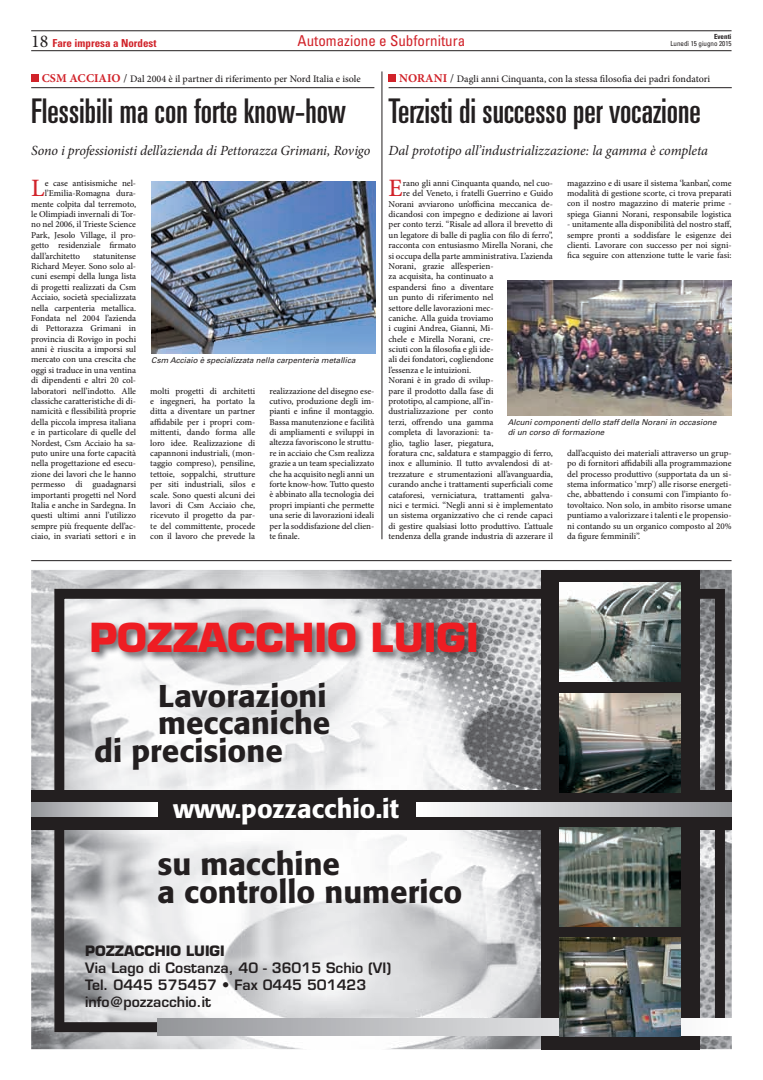
<style>
.page{position:relative;width:763px;height:1080px;background:#fff}
.page>*{position:absolute;margin:0;border:0;box-sizing:border-box;transform-origin:0 0}
.t1{font:700 39px "Eurostile";color:#ee1d23}
.t2{font:ultra-condensed 34px "Univers LT Std";color:#231f20}
.t3{font:500 31.2px/27.6px "Formata";color:#231f20}
.t4{font:500 26px "Formata";color:#fff}
.t5{font:500 25px "Minion Pro";color:#d1232a}
.t6{font:condensed 15px "Univers LT Std";color:#d1232a}
.t7{font:italic 14px "Minion Pro";letter-spacing:-.01em;color:#231f20}
.t8{font:600 14px/16.8px "Eurostile";color:#231f20}
.t9{font:700 14px "Eurostile";color:#231f20}
.t10{font:700 condensed 11px "Univers LT Std";color:#d1232a}
.t11{font:500 10px "Minion Pro";color:#231f20}
.t12{font:500 9px/10.4px "Minion Pro";letter-spacing:-.005em;color:#231f20;text-align:justify}
.t13{font:italic 8px/10.4px "Univers LT Std";color:#231f20}
.t14{font:condensed 7px "Univers LT Std";color:#231f20}
.t15{font:700 condensed 7px "Univers LT Std";color:#231f20}
.s1{font-family:"Minion Pro";font-weight:400;font-stretch:normal;font-size:18px;color:#231f20}
.s2{font-weight:700;font-size:12px;color:#d1232a}
.s3{font-weight:400;font-size:12px}
</style>
<div class="page">
<hr style="left:31px;top:560px;width:700px;height:1px;background:#231f20">
<hr style="left:31px;top:31px;width:700px;height:1px;background:#231f20">
<hr style="left:31px;top:51px;width:700px;height:1px;background:#231f20">
<hr style="left:382px;top:71px;width:1px;height:468px;background:#231f20">
<hr style="left:31px;top:87px;width:343px;height:1px;background:#231f20">
<div style="left:31px;top:74px;width:8px;height:8px;background:#d1232a"></div>
<hr style="left:388px;top:87px;width:343px;height:1px;background:#231f20">
<div style="left:388px;top:74px;width:8px;height:8px;background:#d1232a"></div>
<img style="left:507px;top:280px;width:224px;height:135px">
<img style="left:151px;top:181px;width:224px;height:172px">
<img style="left:31px;top:570px;width:700px;height:479px">
<svg style="left:54px;top:588px;width:670px;height:444px"></svg>
<div style="left:31px;top:789px;width:700px;height:40px;background:#231f20"></div>
<div style="left:540px;top:570px;width:159px;height:479px;background:#231f20"></div>
<img style="left:559px;top:582px;width:121px;height:100px">
<img style="left:559px;top:693px;width:121px;height:99px">
<img style="left:559px;top:827px;width:121px;height:99px">
<svg style="left:31px;top:802px;width:126px;height:14px;background:#c9cacd"></svg>
<svg style="left:416px;top:802px;width:315px;height:14px;background:#cbcbce"></svg>
<svg style="left:157px;top:1018px;width:574px;height:17px;background:#c1c2c5"></svg>
<img style="left:559px;top:937px;width:121px;height:99px">
<img style="left:89px;top:620px;width:397px;height:42px">
<p class="t10" style="left:31px;top:36px;width:127px"><span class="s1">18</span> Fare impresa a Nordest</p>
<p class="t15" style="left:714px;top:32px;width:19px">Eventi</p>
<h3 class="t6" style="left:297px;top:32px;width:169px">Automazione e Subfornitura</h3>
<p class="t14" style="left:670px;top:39px;width:63px">Lunedì 15 giugno 2015</p>
<p class="t11" style="left:42px;top:72px;width:320px"><span class="s2">CSM ACCIAIO</span> <span class="s3">/</span> Dal 2004 è il partner di riferimento per Nord Italia e isole</p>
<p class="t11" style="left:399px;top:72px;width:312px"><span class="s2">NORANI</span> <span class="s3">/</span> Dagli anni Cinquanta, con la stessa filosofia dei padri fondatori</p>
<h2 class="t2" style="left:31px;top:92px;width:316px">Flessibili ma con forte know-how</h2>
<h2 class="t2" style="left:388px;top:92px;width:314px">Terzisti di successo per vocazione</h2>
<h3 class="t7" style="left:31px;top:141px;width:340px">Sono i professionisti dell’azienda di Pettorazza Grimani, Rovigo</h3>
<h3 class="t7" style="left:388px;top:141px;width:321px">Dal prototipo all’industrializzazione: la gamma è completa</h3>
<h3 class="t5" style="left:31px;top:171px;width:15px">L</h3>
<p class="t12" style="left:45px;top:178px;width:93px">e case antisismiche nel-</p>
<p class="t12" style="left:45px;top:188px;width:93px">l’Emilia-Romagna dura-</p>
<p class="t12" style="left:31px;top:198px;width:106px">mente colpita dal terremoto,</p>
<p class="t12" style="left:31px;top:209px;width:106px">le Olimpiadi invernali di Tor-</p>
<p class="t12" style="left:31px;top:219px;width:106px">no nel 2006, il Trieste Science</p>
<p class="t12" style="left:31px;top:230px;width:106px">Park, Jesolo Village, il pro-</p>
<p class="t12" style="left:31px;top:240px;width:106px">getto residenziale firmato</p>
<p class="t12" style="left:31px;top:250px;width:50px">dall’architetto</p>
<p class="t12" style="left:31px;top:250px;width:106px;text-indent:62px">statunitense Richard Meyer. Sono solo al&shy;cuni esempi della lunga lista di progetti realizzati da Csm Acciaio, società specializzata nella carpenteria metallica.<br>Fondata nel 2004 l’azienda di Pettorazza Grimani in provincia di Rovigo in pochi anni è riuscita a imporsi sul mercato con una crescita che oggi si traduce in una ventina di dipendenti e altri 20 col&shy;laboratori nell’indotto. Alle classiche caratteristiche di di&shy;namicità e flessibilità proprie della piccola impresa italiana e in particolare di quelle del Nordest, Csm Acciaio ha sa&shy;puto unire una forte capacità nella progettazione ed esecu&shy;zione dei lavori che le hanno permesso di guadagnarsi importanti progetti nel Nord Italia e anche in Sardegna. In questi ultimi anni l’utilizzo sempre più frequente dell’ac&shy;ciaio, in svariati settori e in</p>
<p class="t13" style="left:151px;top:354px;width:206px">Csm Acciaio è specializzata nella carpenteria metallica</p>
<p class="t12" style="left:150px;top:385px;width:106px">molti progetti di architetti e ingegneri, ha portato la ditta a diventare un partner affidabile per i propri com&shy;mittenti, dando forma alle loro idee. Realizzazione di capannoni industriali, (mon&shy;taggio compreso), pensiline, tettoie, soppalchi, strutture per siti industriali, silos e scale. Sono questi alcuni dei lavori di Csm Acciaio che, ricevuto il progetto da par&shy;te del committente, procede con il lavoro che prevede la</p>
<p class="t12" style="left:269px;top:385px;width:106px">realizzazione del disegno ese&shy;cutivo, produzione degli im&shy;pianti e infine il montaggio.<br>Bassa manutenzione e facilità di ampliamenti e sviluppi in altezza favoriscono le struttu&shy;re in acciaio che Csm realizza grazie a un team specializzato che ha acquisito negli anni un forte know-how. Tutto questo è abbinato alla tecnologia dei propri impianti che permette una serie di lavorazioni ideali per la soddisfazione del clien&shy;te finale.</p>
<p class="t12" style="left:567px;top:178px;width:166px">magazzino e di usare il sistema ‘kanban’, come modalità di gestione scorte, ci trova preparati con il nostro magazzino di materie prime - spiega Gianni Norani, responsabile logistica</p>
<p class="t12" style="left:567px;top:219px;width:166px">- unitamente alla disponibilità del nostro staff, sempre pronti a soddisfare le esigenze dei clienti. Lavorare con successo per noi signi&shy;fica seguire con attenzione tutte le varie fasi:</p>
<h3 class="t5" style="left:388px;top:171px;width:16px">E</h3>
<p class="t12" style="left:403px;top:178px;width:152px">rano gli anni Cinquanta quando, nel cuo-</p>
<p class="t12" style="left:403px;top:188px;width:152px">re del Veneto, i fratelli Guerrino e Guido</p>
<p class="t12" style="left:388px;top:198px;width:166px">Norani avviarono un’officina meccanica de-</p>
<p class="t12" style="left:388px;top:209px;width:166px">dicandosi con impegno e dedizione ai lavori</p>
<p class="t12" style="left:388px;top:219px;width:166px">per conto terzi. “Risale ad allora il brevetto di</p>
<p class="t12" style="left:388px;top:230px;width:166px">un legatore di balle di paglia con filo di ferro”,</p>
<p class="t12" style="left:388px;top:240px;width:166px">racconta con entusiasmo Mirella Norani, che</p>
<p class="t12" style="left:388px;top:250px;width:166px">si occupa della parte amministrativa. L’azienda</p>
<p class="t12" style="left:388px;top:261px;width:106px">Norani, grazie all’esperien-</p>
<p class="t12" style="left:388px;top:271px;width:106px">za acquisita, ha continuato a</p>
<p class="t12" style="left:388px;top:282px;width:106px">espandersi fino a diventare</p>
<p class="t12" style="left:388px;top:292px;width:106px">un punto di riferimento nel</p>
<p class="t12" style="left:388px;top:302px;width:106px">settore delle lavorazioni mec-</p>
<p class="t12" style="left:388px;top:313px;width:106px">caniche. Alla guida troviamo</p>
<p class="t12" style="left:388px;top:323px;width:106px">i cugini Andrea, Gianni, Mi-</p>
<p class="t12" style="left:388px;top:333px;width:106px">chele e Mirella Norani, cre-</p>
<p class="t12" style="left:388px;top:344px;width:106px">sciuti con la filosofia e gli ide-</p>
<p class="t12" style="left:388px;top:354px;width:106px">ali dei fondatori, cogliendone</p>
<p class="t12" style="left:388px;top:365px;width:84px">l’essenza e le intuizioni.</p>
<p class="t12" style="left:388px;top:375px;width:106px">Norani è in grado di svilup-</p>
<p class="t12" style="left:388px;top:385px;width:106px">pare il prodotto dalla fase di</p>
<p class="t12" style="left:388px;top:396px;width:106px">prototipo, al campione, all’in-</p>
<p class="t12" style="left:388px;top:406px;width:106px">dustrializzazione per conto</p>
<p class="t12" style="left:388px;top:417px;width:106px">terzi, offrendo una gamma</p>
<p class="t12" style="left:388px;top:427px;width:106px">completa di lavorazioni: ta-</p>
<p class="t12" style="left:388px;top:437px;width:106px">glio, taglio laser, piegatura,</p>
<p class="t12" style="left:388px;top:448px;width:166px">foratura cnc, saldatura e stampaggio di ferro,</p>
<p class="t12" style="left:388px;top:458px;width:166px">inox e alluminio. Il tutto avvalendosi di at-</p>
<p class="t12" style="left:388px;top:468px;width:166px">trezzature e strumentazioni all’avanguardia,</p>
<p class="t12" style="left:388px;top:479px;width:166px">curando anche i trattamenti superficiali come</p>
<p class="t12" style="left:388px;top:489px;width:166px">cataforesi, verniciatura, trattamenti galva-</p>
<p class="t12" style="left:388px;top:500px;width:166px">nici e termici. “Negli anni si è implementato</p>
<p class="t12" style="left:388px;top:510px;width:166px">un sistema organizzativo che ci rende capaci</p>
<p class="t12" style="left:388px;top:520px;width:166px">di gestire qualsiasi lotto produttivo. L’attuale</p>
<p class="t12" style="left:388px;top:531px;width:166px">tendenza della grande industria di azzerare il</p>
<p class="t13" style="left:507px;top:417px;width:210px">Alcuni componenti dello staff della Norani in occasione di un corso di formazione</p>
<p class="t12" style="left:567px;top:448px;width:166px">dall’acquisto dei materiali attraverso un grup&shy;po di fornitori affidabili alla programmazione del processo produttivo (supportata da un si&shy;stema informatico ‘mrp’) alle risorse energeti&shy;che, abbattendo i consumi con l’impianto fo&shy;tovoltaico. Non solo, in ambito risorse umane puntiamo a valorizzare i talenti e le propensio&shy;ni contando su un organico composto al 20% da figure femminili”.</p>
<h1 class="t1" style="left:90px;top:613px;width:390px">POZZACCHIO LUIGI</h1>
<h3 class="t3" style="left:158px;top:681px;width:170px">Lavorazioni</h3>
<h3 class="t3" style="left:158px;top:709px;width:174px">meccaniche</h3>
<h3 class="t3" style="left:94px;top:737px;width:190px">di precisione</h3>
<h3 class="t4" style="left:173px;top:792px;width:227px">www.pozzacchio.it</h3>
<h3 class="t3" style="left:157px;top:850px;width:306px">su macchine<br>a controllo numerico</h3>
<h3 class="t9" style="left:85px;top:942px;width:141px">POZZACCHIO LUIGI</h3>
<h3 class="t8" style="left:85px;top:959px;width:307px">Via Lago di Costanza, 40 - 36015 Schio (VI)<br>Tel. 0445 575457 • Fax 0445 501423 info@pozzacchio.it</h3>
</div>
